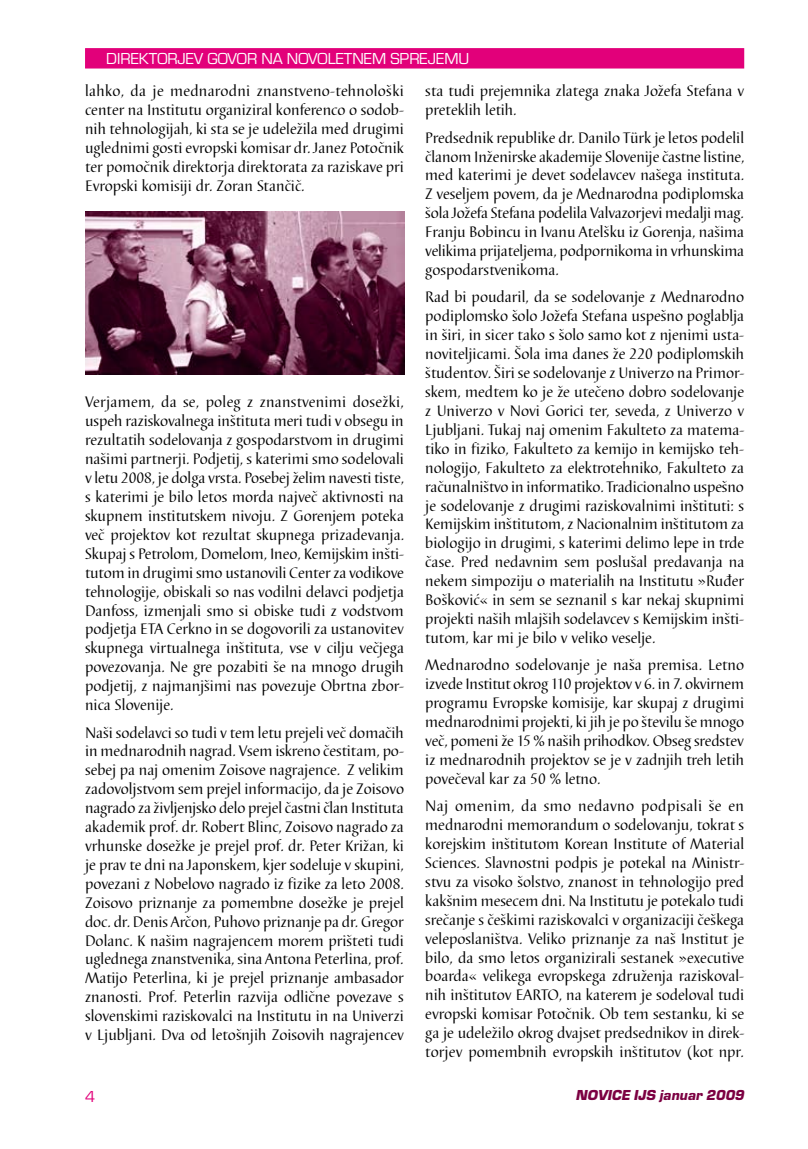
<style>
.page{position:relative;width:808px;height:1149px;background:#fff}
.page>*{position:absolute;margin:0;border:0;box-sizing:border-box;transform-origin:0 0}
.t1{font:16.5px "Eurostile TEE";color:#fff}
.t2{font:16.5px "Eurostile TEE";color:#e2007a}
.t3{font:15.75px/18.9px "Barbedor TEE";color:#000;text-align:justify}
.t4{font:italic 15px "Eurostile TEE Blac";color:#7c0042}
</style>
<div class="page">
<div style="left:85px;top:48px;width:659px;height:20px;background:#e2007a;border:2px solid #e2007a"></div>
<img style="left:85px;top:211px;width:319px;height:164px">
<p class="t1" style="left:106px;top:50px;width:203px">DIREKTORJEV GOVOR NA NOVOLET</p>
<p class="t1" style="left:352px;top:50px;width:67px">NEM SPREJE</p>
<p class="t1" style="left:444px;top:50px;width:26px">MU</p>
<p class="t3" style="left:85px;top:82px;width:321px">lahko, da je mednarodni znanstveno-tehnološki center na Institutu organiziral konferenco o sodob&shy;nih tehnologijah, ki sta se je udeležila med drugimi uglednimi gosti evropski komisar dr. Janez Potočnik ter pomočnik direktorja direktorata za raziskave pri Evropski komisiji dr. Zoran Stančič.</p>
<p class="t3" style="left:425px;top:82px;width:320px">sta tudi prejemnika zlatega znaka Jožefa Stefana v preteklih letih.</p>
<p class="t3" style="left:425px;top:128px;width:321px">Predsednik republike dr. Danilo Türk je letos podelil članom Inženirske akademije Slovenije častne listine, med katerimi je devet sodelavcev našega instituta.<br>Z veseljem povem, da je Mednarodna podiplomska šola Jožefa Stefana podelila Valvazorjevi medalji mag.<br>Franju Bobincu in Ivanu Atelšku iz Gorenja, našima velikima prijateljema, podpornikoma in vrhunskima gospodarstvenikoma.</p>
<p class="t3" style="left:425px;top:288px;width:321px">Rad bi poudaril, da se sodelovanje z Mednarodno podiplomsko šolo Jožefa Stefana uspešno poglablja in širi, in sicer tako s šolo samo kot z njenimi usta&shy;noviteljicami. Šola ima danes že 220 podiplomskih študentov. Širi se sodelovanje z Univerzo na Primor&shy;skem, medtem ko je že utečeno dobro sodelovanje z Univerzo v Novi Gorici ter, seveda, z Univerzo v Ljubljani. Tukaj naj omenim Fakulteto za matema&shy;tiko in fiziko, Fakulteto za kemijo in kemijsko teh&shy;nologijo, Fakulteto za elektrotehniko, Fakulteto za računalništvo in informatiko. Tradicionalno uspešno je sodelovanje z drugimi raziskovalnimi inštituti: s Kemijskim inštitutom, z Nacionalnim inštitutom za biologijo in drugimi, s katerimi delimo lepe in trde čase. Pred nedavnim sem poslušal predavanja na nekem simpoziju o materialih na Institutu »Ruđer Bošković« in sem se seznanil s kar nekaj skupnimi projekti naših mlajših sodelavcev s Kemijskim inšti&shy;tutom, kar mi je bilo v veliko veselje.</p>
<p class="t3" style="left:425px;top:656px;width:320px">Mednarodno sodelovanje je naša premisa. Letno izvede Institut okrog 110 projektov v 6. in 7. okvirnem programu Evropske komisije, kar skupaj z drugimi mednarodnimi projekti, ki jih je po številu še mnogo več, pomeni že 15 % naših prihodkov. Obseg sredstev iz mednarodnih projektov se je v zadnjih treh letih povečeval kar za 50 % letno.</p>
<p class="t3" style="left:425px;top:796px;width:320px">Naj omenim, da smo nedavno podpisali še en mednarodni memorandum o sodelovanju, tokrat s korejskim inštitutom Korean Institute of Material Sciences. Slavnostni podpis je potekal na Ministr&shy;stvu za visoko šolstvo, znanost in tehnologijo pred kakšnim mesecem dni. Na Institutu je potekalo tudi srečanje s češkimi raziskovalci v organizaciji češkega veleposlaništva. Veliko priznanje za naš Institut je bilo, da smo letos organizirali sestanek »executive boarda« velikega evropskega združenja raziskoval&shy;nih inštitutov EARTO, na katerem je sodeloval tudi evropski komisar Potočnik. Ob tem sestanku, ki se ga je udeležilo okrog dvajset predsednikov in direk&shy;torjev pomembnih evropskih inštitutov (kot npr.</p>
<p class="t3" style="left:85px;top:393px;width:321px">Verjamem, da se, poleg z znanstvenimi dosežki, uspeh raziskovalnega inštituta meri tudi v obsegu in rezultatih sodelovanja z gospodarstvom in drugimi našimi partnerji. Podjetij, s katerimi smo sodelovali v letu 2008, je dolga vrsta. Posebej želim navesti tiste, s katerimi je bilo letos morda največ aktivnosti na skupnem institutskem nivoju. Z Gorenjem poteka več projektov kot rezultat skupnega prizadevanja.<br>Skupaj s Petrolom, Domelom, Ineo, Kemijskim inšti&shy;tutom in drugimi smo ustanovili Center za vodikove tehnologije, obiskali so nas vodilni delavci podjetja Danfoss, izmenjali smo si obiske tudi z vodstvom podjetja ETA Cerkno in se dogovorili za ustanovitev skupnega virtualnega inštituta, vse v cilju večjega povezovanja. Ne gre pozabiti še na mnogo drugih podjetij, z najmanjšimi nas povezuje Obrtna zbor&shy;nica Slovenije.</p>
<p class="t3" style="left:85px;top:723px;width:321px">Naši sodelavci so tudi v tem letu prejeli več domačih in mednarodnih nagrad. Vsem iskreno čestitam, po&shy;sebej pa naj omenim Zoisove nagrajence. Z velikim zadovoljstvom sem prejel informacijo, da je Zoisovo nagrado za življenjsko delo prejel častni član Instituta akademik prof. dr. Robert Blinc, Zoisovo nagrado za vrhunske dosežke je prejel prof. dr. Peter Križan, ki je prav te dni na Japonskem, kjer sodeluje v skupini, povezani z Nobelovo nagrado iz fizike za leto 2008.<br>Zoisovo priznanje za pomembne dosežke je prejel doc. dr. Denis Arčon, Puhovo priznanje pa dr. Gregor Dolanc. K našim nagrajencem morem prišteti tudi uglednega znanstvenika, sina Antona Peterlina, prof.<br>Matijo Peterlina, ki je prejel priznanje ambasador znanosti. Prof. Peterlin razvija odlične povezave s slovenskimi raziskovalci na Institutu in na Univerzi v Ljubljani. Dva od letošnjih Zoisovih nagrajencev</p>
<p class="t2" style="left:85px;top:1087px;width:12px">4</p>
<p class="t4" style="left:576px;top:1085px;width:173px">NOVICE IJS januar 2009</p>
</div>
